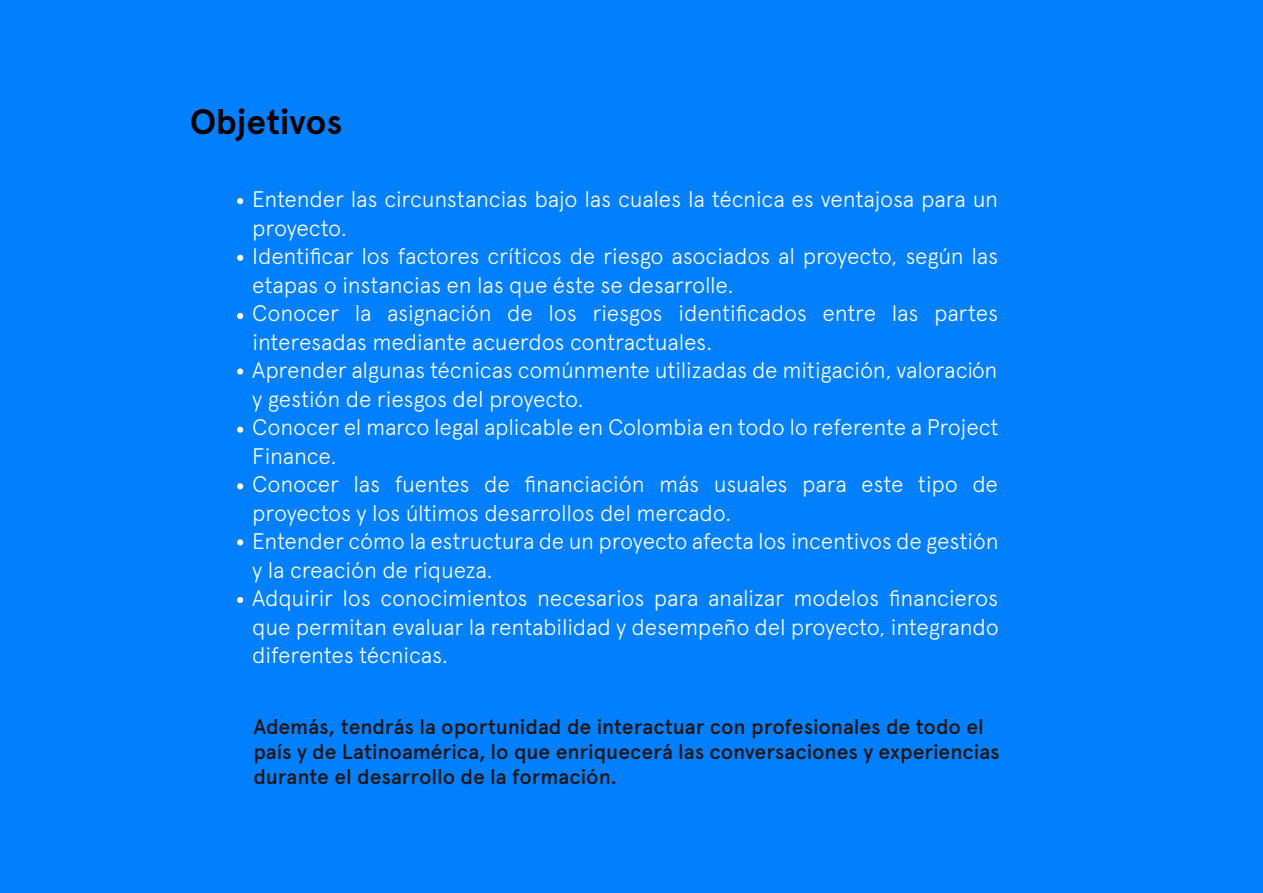
<style>
.page{position:relative;width:1263px;height:893px;background:#0080ff}
.page>*{position:absolute;margin:0;border:0;box-sizing:border-box;transform-origin:0 0}
.t1{font:700 35.25px "Apercu";color:#040202}
.t2{font:300 22.5px/28.5px "Apercu";letter-spacing:-.01em;color:#fff}
.t3{font:500 21px/25.2px "Apercu";color:#1f140f}
</style>
<div class="page">
<svg style="left:237px;top:313px;width:6px;height:6px"></svg>
<svg style="left:237px;top:255px;width:6px;height:6px"></svg>
<svg style="left:237px;top:198px;width:6px;height:6px"></svg>
<div style="left:237px;top:368px;width:6px;height:7px;background:#fff;border-radius:50%"></div>
<svg style="left:237px;top:427px;width:6px;height:6px"></svg>
<svg style="left:237px;top:483px;width:6px;height:6px"></svg>
<svg style="left:237px;top:539px;width:6px;height:6px"></svg>
<svg style="left:237px;top:597px;width:6px;height:6px"></svg>
<h1 class="t1" style="left:190px;top:101px;width:154px">Objetivos</h1>
<p class="t2" style="left:252px;top:185px;width:748px">Entender las circunstancias bajo las cuales la técnica es ventajosa para un proyecto.<br>Identificar los factores críticos de riesgo asociados al proyecto, según las etapas o instancias en las que éste se desarrolle.<br>Conocer la asignación de los riesgos identificados entre las partes interesadas mediante acuerdos contractuales.<br>Aprender algunas técnicas comúnmente utilizadas de mitigación, valoración y gestión de riesgos del proyecto.<br>Conocer el marco legal aplicable en Colombia en todo lo referente a Project Finance.<br>Conocer las fuentes de financiación más usuales para este tipo de proyectos y los últimos desarrollos del mercado.<br>Entender cómo la estructura de un proyecto afecta los incentivos de gestión y la creación de riqueza.<br>Adquirir los conocimientos necesarios para analizar modelos financieros que permitan evaluar la rentabilidad y desempeño del proyecto, integrando diferentes técnicas.</p>
<p class="t3" style="left:253px;top:714px;width:748px">Además, tendrás la oportunidad de interactuar con profesionales de todo el país y de Latinoamérica, lo que enriquecerá las conversaciones y experiencias durante el desarrollo de la formación.</p>
</div>
